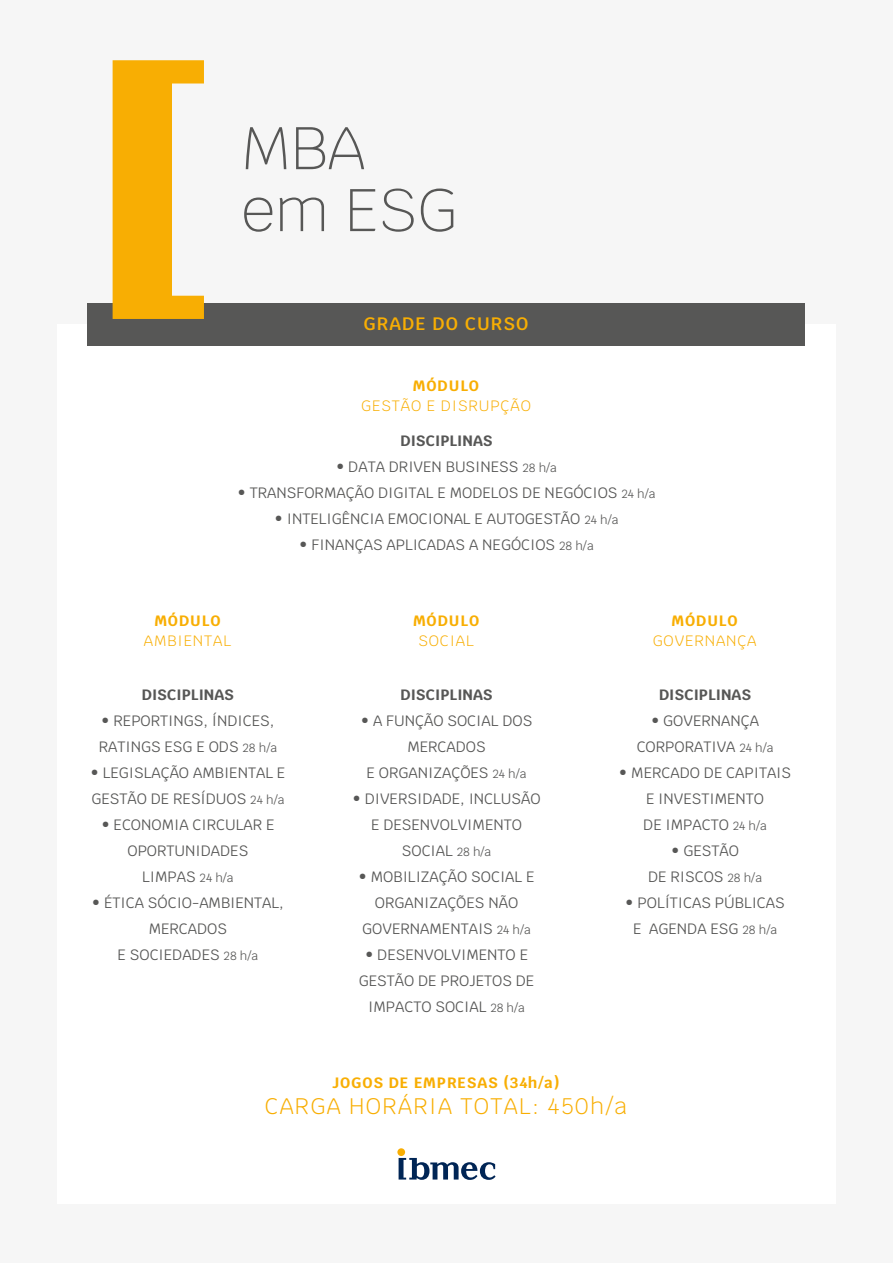
<style>
.page{position:relative;width:893px;height:1263px;background:#f6f6f6}
.page>*{position:absolute;margin:0;border:0;box-sizing:border-box;transform-origin:0 0}
.t1{font:200 60px/61.9px "Krub";color:#575756}
.t2{font:300 22.5px "Krub";letter-spacing:.06em;color:#f8ae03}
.t3{font:600 18px "Krub";letter-spacing:.06em;color:#f8ae03}
.t4{font:15px/26px "Krub";color:#575756;text-align:center}
.t5{font:700 15px "Krub";letter-spacing:.06em;color:#f8ae03}
.t6{font:700 15px "Krub";color:#575756}
.t7{font:300 15px "Krub";letter-spacing:.06em;color:#f8ae03}
.s1{font-size:12px}
</style>
<div class="page">
<div style="left:57px;top:324px;width:778px;height:880px;background:#fff"></div>
<div style="left:88px;top:303px;width:717px;height:42px;background:#575756"></div>
<svg style="left:113px;top:60px;width:91px;height:259px"></svg>
<div style="left:397px;top:1148px;width:8px;height:8px;background:#f8ae03;border-radius:50%"></div>
<svg style="left:399px;top:1158px;width:97px;height:22px"></svg>
<h1 class="t1" style="left:241px;top:117px;width:217px">MBA em ESG</h1>
<p class="t3" style="left:364px;top:313px;width:166px">GRADE DO CURSO</p>
<p class="t5" style="left:413px;top:377px;width:68px">MÓDULO</p>
<p class="t7" style="left:361px;top:393px;width:171px">GESTÃO E DISRUPÇÃO</p>
<p class="t6" style="left:400px;top:432px;width:94px">DISCIPLINAS</p>
<p class="t4" style="left:336px;top:453px;width:222px">• DATA DRIVEN BUSINESS <span class="s1">28 h/a</span></p>
<p class="t4" style="left:237px;top:479px;width:420px">• TRANSFORMAÇÃO DIGITAL E MODELOS DE NEGÓCIOS <span class="s1">24 h/a</span></p>
<p class="t4" style="left:275px;top:505px;width:345px">• INTELIGÊNCIA EMOCIONAL E AUTOGESTÃO <span class="s1">24 h/a</span></p>
<p class="t4" style="left:299px;top:531px;width:296px">• FINANÇAS APLICADAS A NEGÓCIOS <span class="s1">28 h/a</span></p>
<p class="t5" style="left:154px;top:612px;width:68px">MÓDULO</p>
<p class="t7" style="left:144px;top:628px;width:89px">AMBIENTAL</p>
<p class="t5" style="left:413px;top:612px;width:68px">MÓDULO</p>
<p class="t7" style="left:418px;top:628px;width:57px">SOCIAL</p>
<p class="t5" style="left:671px;top:612px;width:68px">MÓDULO</p>
<p class="t7" style="left:653px;top:628px;width:105px">GOVERNANÇA</p>
<p class="t6" style="left:142px;top:686px;width:94px">DISCIPLINAS</p>
<p class="t4" style="left:99px;top:708px;width:180px;text-align:left">• REPORTINGS, ÍNDICES,<br>RATINGS ESG E ODS <span class="s1">28 h/a</span></p>
<p class="t4" style="left:91px;top:760px;width:196px;text-align:left">• LEGISLAÇÃO AMBIENTAL E<br>GESTÃO DE RESÍDUOS <span class="s1">24 h/a</span></p>
<p class="t4" style="left:101px;top:812px;width:175px">• ECONOMIA CIRCULAR E<br>OPORTUNIDADES<br>LIMPAS <span class="s1">24 h/a</span></p>
<p class="t4" style="left:92px;top:890px;width:194px">• ÉTICA SÓCIO-AMBIENTAL,<br>MERCADOS<br>E SOCIEDADES <span class="s1">28 h/a</span></p>
<p class="t6" style="left:400px;top:686px;width:94px">DISCIPLINAS</p>
<p class="t4" style="left:361px;top:708px;width:173px">• A FUNÇÃO SOCIAL DOS<br>MERCADOS<br>E ORGANIZAÇÕES <span class="s1">24 h/a</span></p>
<p class="t4" style="left:352px;top:786px;width:190px">• DIVERSIDADE, INCLUSÃO<br>E DESENVOLVIMENTO<br>SOCIAL <span class="s1">28 h/a</span></p>
<p class="t4" style="left:359px;top:864px;width:177px">• MOBILIZAÇÃO SOCIAL E<br>ORGANIZAÇÕES NÃO<br>GOVERNAMENTAIS <span class="s1">24 h/a</span></p>
<p class="t4" style="left:359px;top:942px;width:177px">• DESENVOLVIMENTO E<br>GESTÃO DE PROJETOS DE<br>IMPACTO SOCIAL <span class="s1">28 h/a</span></p>
<p class="t6" style="left:659px;top:686px;width:94px">DISCIPLINAS</p>
<p class="t4" style="left:637px;top:708px;width:138px">• GOVERNANÇA<br>CORPORATIVA <span class="s1">24 h/a</span></p>
<p class="t4" style="left:619px;top:760px;width:174px">• MERCADO DE CAPITAIS<br>E INVESTIMENTO<br>DE IMPACTO <span class="s1">24 h/a</span></p>
<p class="t4" style="left:648px;top:838px;width:115px">• GESTÃO<br>DE RISCOS <span class="s1">28 h/a</span></p>
<p class="t4" style="left:625px;top:890px;width:161px">• POLÍTICAS PÚBLICAS<br>E AGENDA ESG <span class="s1">28 h/a</span></p>
<p class="t5" style="left:332px;top:1074px;width:229px">JOGOS DE EMPRESAS (34h/a)</p>
<h2 class="t2" style="left:265px;top:1087px;width:364px">CARGA HORÁRIA TOTAL: 450h/a</h2>
</div>
